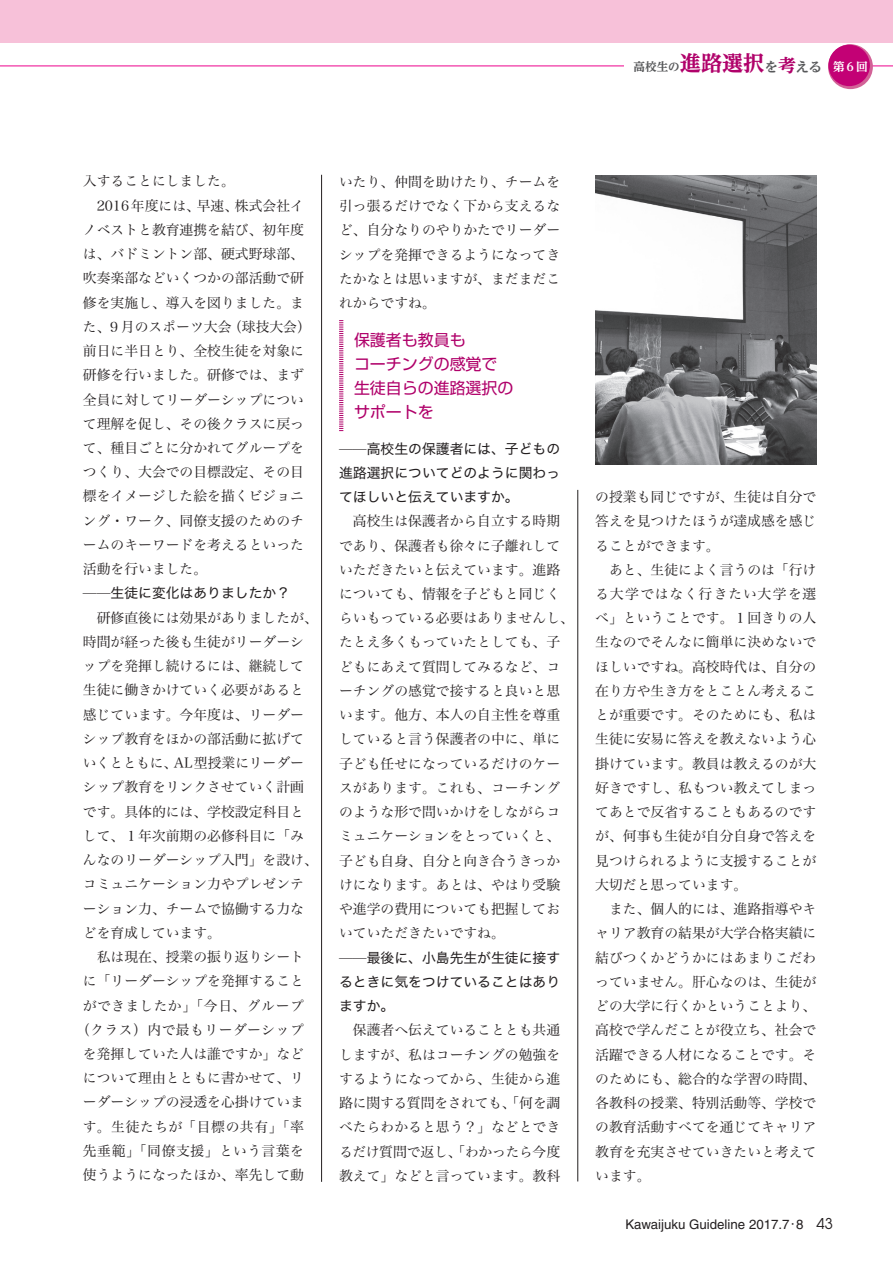
<style>
.page{position:relative;width:893px;height:1263px;background:#fff}
.page>*{position:absolute;margin:0;border:0;box-sizing:border-box;transform-origin:0 0}
.t1{font:15.9px "Shin Go Pro";color:#b0016a}
.t2{font:13.8px/24.3px "Hira Min Std W3";color:#231f20;text-align:justify}
.t3{font:13.8px/24.3px "Hira Kaku Std W4";color:#231f20;text-align:justify}
.t4{font:13.35px "Helvetica";color:#231f20}
.t5{font:700 expanded 11.55px "UD Reimin Pro";color:#57585a}
.t6{font:700 expanded 11.55px "UD Reimin Pro";color:#fff}
.s1{font-size:21.15px;color:#b0016a}
.s2{font-size:13.65px}
.s3{font-size:18px;color:#b0016a}
.s4{font-family:"Hira Min Std W3"}
.s5{font-family:"Gothic BBB Pro";font-weight:500}
.s6{font-family:"Avant Garde";font-size:14.85px}
</style>
<div class="page">
<div style="left:0;top:0;width:893px;height:43px;background:#f7c1d9"></div>
<hr style="left:0;top:66px;width:893px;height:1px;background:#ed028c">
<div style="left:624px;top:56px;width:207px;height:21px;background:#fff"></div>
<svg style="left:828px;top:44px;width:45px;height:45px"></svg>
<div style="left:828px;top:45px;width:42px;height:41px;background:#c30175;border-radius:50%"></div>
<hr style="left:321px;top:175px;width:1px;height:1007px;background:#231f20">
<hr style="left:577px;top:490px;width:1px;height:691px;background:#231f20">
<img style="left:595px;top:175px;width:221px;height:289px">
<svg style="left:339px;top:320px;width:4px;height:111px"></svg>
<p class="t5" style="left:633px;top:57px;width:190px">高校生の<span class="s1">進路選択</span><span class="s2">を</span><span class="s3">考</span><span class="s2">える</span></p>
<p class="t6" style="left:833px;top:57px;width:36px">第６回</p>
<p class="t2" style="left:83px;top:169px;width:154px">入することにしました。</p>
<p class="t2" style="left:83px;top:193px;width:230px;text-align:left">　2016年度には、早速、株式会社イノベストと教育連携を結び、初年度は、バドミントン部、硬式野球部、吹奏楽部などいくつかの部活動で研修を実施し、導入を図りました。また、９月のスポーツ大会（球技大会）前日に半日とり、全校生徒を対象に研修を行いました。研修では、まず全員に対してリーダーシップについて理解を促し、その後クラスに戻って、種目ごとに分かれてグループをつくり、大会での目標設定、その目標をイメージした絵を描くビジョニング・ワーク、同僚支援のためのチームのキーワードを考えるといった活動を行いました。</p>
<p class="t3" style="left:83px;top:581px;width:209px"><span class="s4">——</span>生徒に変化はありましたか？</p>
<p class="t2" style="left:83px;top:605px;width:236px;text-align:left">　研修直後には効果がありましたが、時間が経った後も生徒がリーダーシップを発揮し続けるには、継続して生徒に働きかけていく必要があると感じています。今年度は、リーダーシップ教育をほかの部活動に拡げていくとともに、AL型授業にリーダーシップ教育をリンクさせていく計画です。具体的には、学校設定科目として、１年次前期の必修科目に「みんなのリーダーシップ入門」を設け、コミュニケーション力やプレゼンテーション力、チームで協働する力などを育成しています。</p>
<p class="t2" style="left:76px;top:944px;width:230px;text-align:center">　私は現在、授業の振り返りシートに「リーダーシップを発揮することができましたか」「今日、グループ（クラス）内で最もリーダーシップを発揮していた人は誰ですか」などについて理由とともに書かせて、リーダーシップの浸透を心掛けています。生徒たちが「目標の共有」「率先垂範」「同僚支援」という言葉を使うようになったほか、率先して動</p>
<p class="t2" style="left:339px;top:169px;width:223px">いたり、仲間を助けたり、チームを引っ張るだけでなく下から支えるなど、自分なりのやりかたでリーダーシップを発揮できるようになってきたかなとは思いますが、まだまだこれからですね。</p>
<p class="t1" style="left:354px;top:327px;width:113px">保護者も教員も</p>
<p class="t1" style="left:354px;top:351px;width:145px">コーチングの感覚で</p>
<p class="t1" style="left:354px;top:375px;width:161px">生徒自らの進路選択の</p>
<p class="t1" style="left:354px;top:399px;width:81px">サポートを</p>
<p class="t3" style="left:339px;top:436px;width:223px"><span class="s4">——</span>高校生の保護者には、子どもの進路選択についてどのように関わってほしいと伝えていますか。</p>
<p class="t2" style="left:339px;top:509px;width:236px;text-align:left">　高校生は保護者から自立する時期であり、保護者も徐々に子離れしていただきたいと伝えています。進路についても、情報を子どもと同じくらいもっている必要はありませんし、たとえ多くもっていたとしても、子どもにあえて質問してみるなど、コーチングの感覚で接すると良いと思います。他方、本人の自主性を尊重していると言う保護者の中に、単に子ども任せになっているだけのケースがあります。これも、コーチングのような形で問いかけをしながらコミュニケーションをとっていくと、子ども自身、自分と向き合うきっかけになります。あとは、やはり受験や進学の費用についても把握しておいていただきたいですね。</p>
<p class="t3" style="left:339px;top:945px;width:223px"><span class="s4">——</span>最後に、小島先生が生徒に接するときに気をつけていることはありますか。</p>
<p class="t2" style="left:339px;top:1017px;width:223px">　保護者へ伝えていることとも共通しますが、私はコーチングの勉強をするようになってから、生徒から進路に関する質問をされても、「何を調べたらわかると思う？」などとできるだけ質問で返し、「わかったら今度教えて」などと言っています。教科</p>
<p class="t2" style="left:595px;top:484px;width:223px">の授業も同じですが、生徒は自分で答えを見つけたほうが達成感を感じることができます。　</p>
<p class="t2" style="left:595px;top:557px;width:223px">　あと、生徒によく言うのは「行ける大学ではなく行きたい大学を選べ」ということです。１回きりの人生なのでそんなに簡単に決めないでほしいですね。高校時代は、自分の在り方や生き方をとことん考えることが重要です。そのためにも、私は生徒に安易に答えを教えないよう心掛けています。教員は教えるのが大好きですし、私もつい教えてしまってあとで反省することもあるのですが、何事も生徒が自分自身で答えを見つけられるように支援することが大切だと思っています。</p>
<p class="t2" style="left:595px;top:896px;width:223px">　また、個人的には、進路指導やキャリア教育の結果が大学合格実績に結びつくかどうかにはあまりこだわっていません。肝心なのは、生徒がどの大学に行くかということより、高校で学んだことが役立ち、社会で活躍できる人材になることです。そのためにも、総合的な学習の時間、各教科の授業、特別活動等、学校での教育活動すべてを通じてキャリア教育を充実させていきたいと考えています。</p>
<p class="t4" style="left:625px;top:1216px;width:209px">Kawaijuku Guideline 2017.7<span class="s5">･</span>8 <span class="s6">43</span></p>
</div>
